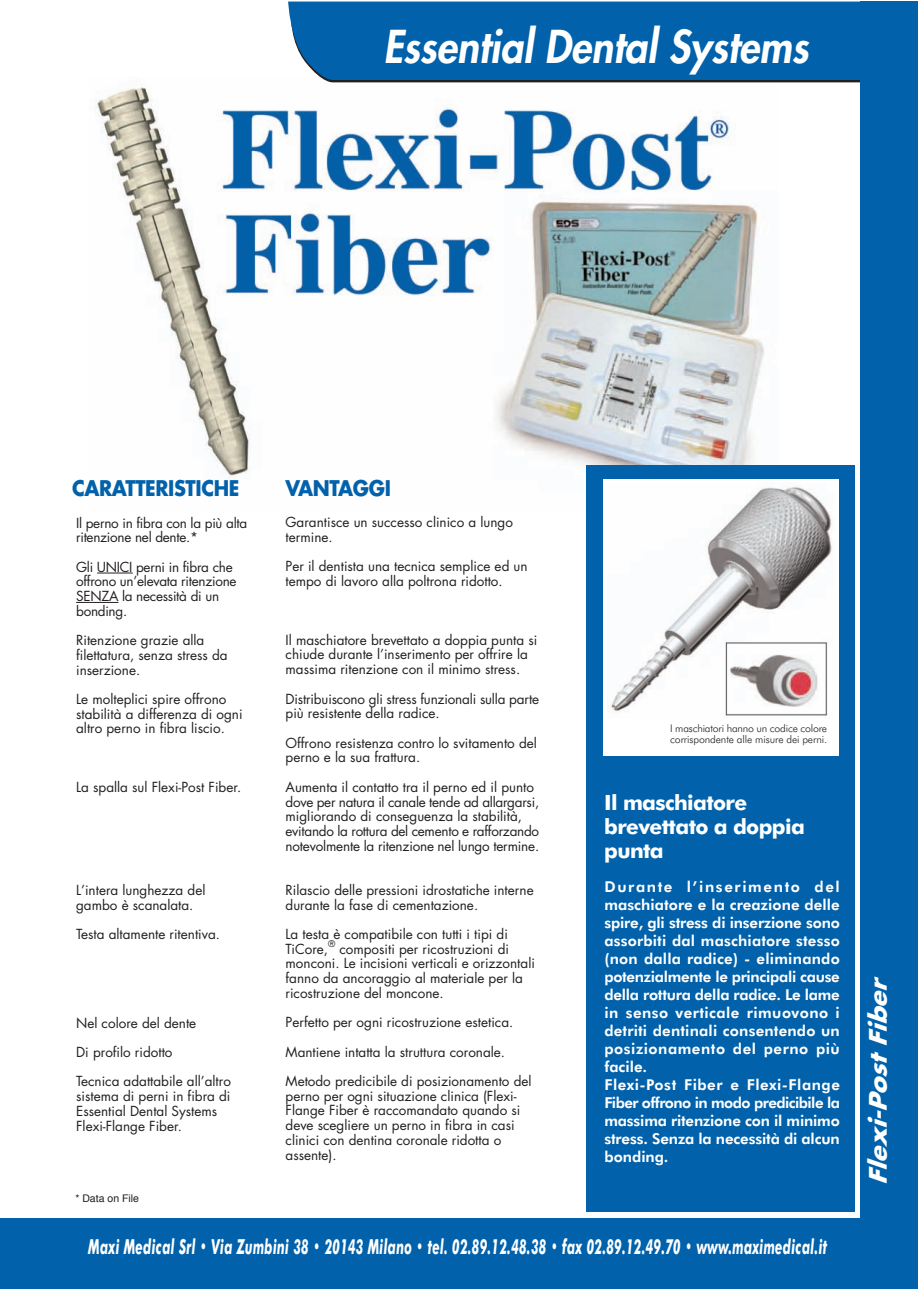
<style>
.page{position:relative;width:919px;height:1289px;background:#fff}
.page>*{position:absolute;margin:0;border:0;box-sizing:border-box;transform-origin:0 0}
.t1{font:italic 800 44.1px "Futura";color:#fff;scale:.92 1}
.t2{font:italic 700 23.4px "Futura";color:#fff;scale:1.09 1}
.t3{font:700 21px/24px "Futura BT";letter-spacing:-.03em;color:#fff}
.t4{font:700 21px "Futura";letter-spacing:-.02em;color:#0161aa;scale:.92 1}
.t5{font:italic 700 20.7px "Futura BT";letter-spacing:.02em;color:#fff;scale:.6 1}
.t6{font:800 15px/18px "Futura BT";letter-spacing:.005em;color:#fff}
.t7{font:13.5px/14.7px "Futura";color:#231f20}
.t8{font:13.5px/14.7px "Futura";letter-spacing:-.02em;color:#231f20}
.t9{font:300 10.5px/10.5px "Futura BT";letter-spacing:-.005em;color:#231f20}
.t10{font:10.5px "Helvetica";color:#231f20}
.t11{font:9px "Futura";color:#231f20}
</style>
<div class="page">
<img style="left:95px;top:87px;width:669px;height:392px">
<svg style="left:327px;top:81px;width:533px;height:2px"></svg>
<div style="left:860px;top:2px;width:58px;height:1286px;background:#0161aa"></div>
<div style="left:288px;top:2px;width:572px;height:79px;background:#0161aa"></div>
<div style="left:586px;top:465px;width:268px;height:746px;background:#0161aa"></div>
<div style="left:603px;top:479px;width:236px;height:276px;background:#fff"></div>
<div style="left:0;top:1218px;width:917px;height:70px;background:#0161aa"></div>
<svg style="left:97px;top:572px;width:36px;height:1px"></svg>
<svg style="left:76px;top:602px;width:42px;height:1px"></svg>
<img style="left:609px;top:486px;width:223px;height:230px">
<h1 class="t1" style="left:383px;top:26px;width:471px">Essential Dental Systems</h1>
<h3 class="t4" style="left:72px;top:478px;width:184px">CARATTERISTICHE</h3>
<h3 class="t4" style="left:285px;top:478px;width:116px">VANTAGGI</h3>
<p class="t8" style="left:76px;top:516px;width:173px">Il perno in fibra con la più alta ritenzione nel dente.*</p>
<p class="t8" style="left:76px;top:560px;width:162px">Gli UNICI perni in fibra che offrono un’elevata ritenzione<br>SENZA la necessità di un bonding.</p>
<p class="t7" style="left:76px;top:634px;width:153px">Ritenzione grazie alla filettatura, senza stress da inserzione.</p>
<p class="t7" style="left:76px;top:693px;width:168px">Le molteplici spire offrono stabilità a differenza di ogni altro perno in fibra liscio.</p>
<p class="t7" style="left:76px;top:781px;width:166px">La spalla sul Flexi-Post Fiber.</p>
<p class="t7" style="left:76px;top:884px;width:131px">L’intera lunghezza del gambo è scanalata.</p>
<p class="t7" style="left:76px;top:928px;width:145px">Testa altamente ritentiva.</p>
<p class="t7" style="left:76px;top:1009px;width:156px;line-height:29.4px">Nel colore del dente<br>Di profilo ridotto<br>Tecnica adattabile all’altro</p>
<p class="t7" style="left:76px;top:1089px;width:156px">sistema di perni in fibra di<br>Essential Dental Systems<br>Flexi-Flange Fiber.</p>
<p class="t10" style="left:75px;top:1193px;width:65px">* Data on File</p>
<p class="t7" style="left:285px;top:516px;width:229px">Garantisce un successo clinico a lungo termine.</p>
<p class="t7" style="left:285px;top:560px;width:243px">Per il dentista una tecnica semplice ed un tempo di lavoro alla poltrona ridotto.</p>
<p class="t7" style="left:285px;top:633px;width:253px">Il maschiatore brevettato a doppia punta si chiude durante l’inserimento per offrire la massima ritenzione con il minimo stress.</p>
<p class="t7" style="left:285px;top:692px;width:255px">Distribuiscono gli stress funzionali sulla parte più resistente della radice.</p>
<p class="t7" style="left:285px;top:736px;width:253px">Offrono resistenza contro lo svitamento del perno e la sua frattura.</p>
<p class="t7" style="left:285px;top:780px;width:255px">Aumenta il contatto tra il perno ed il punto dove per natura il canale tende ad allargarsi, migliorando di conseguenza la stabilità, evitando la rottura del cemento e rafforzando notevolmente la ritenzione nel lungo termine.</p>
<p class="t7" style="left:285px;top:883px;width:249px">Rilascio delle pressioni idrostatiche interne durante la fase di cementazione.</p>
<p class="t7" style="left:285px;top:927px;width:224px">La testa è compatibile con tutti i tipi di<br>TiCore,</p>
<p class="t11" style="left:328px;top:939px;width:9px">®</p>
<p class="t7" style="left:285px;top:942px;width:251px;text-indent:54px">compositi per ricostruzioni di monconi. Le incisioni verticali e orizzontali fanno da ancoraggio al materiale per la ricostruzione del moncone.</p>
<p class="t7" style="left:285px;top:1008px;width:247px;line-height:29.4px">Perfetto per ogni ricostruzione estetica.<br>Mantiene intatta la struttura coronale.<br>Metodo predicibile di posizionamento del</p>
<p class="t7" style="left:285px;top:1089px;width:236px">perno per ogni situazione clinica (Flexi-Flange Fiber è raccomandato quando si deve scegliere un perno in fibra in casi clinici con dentina coronale ridotta o assente).</p>
<p class="t9" style="left:670px;top:724px;width:158px">I maschiatori hanno un codice colore corrispondente alle misure dei perni.</p>
<h3 class="t3" style="left:604px;top:791px;width:202px">Il maschiatore brevettato a doppia punta</h3>
<p class="t6" style="left:604px;top:878px;width:237px">Durante l’inserimento del maschiatore e la creazione delle spire, gli stress di inserzione sono assorbiti dal maschiatore stesso (non dalla radice) - eliminando potenzialmente le principali cause della rottura della radice. Le lame in senso verticale rimuovono i detriti dentinali consentendo un posizionamento del perno più facile.<br>Flexi-Post Fiber e Flexi-Flange<br>Fiber offrono in modo predicibile la massima ritenzione con il minimo stress. Senza la necessità di alcun bonding.</p>
<h3 class="t5" style="left:88px;top:1238px;width:1232px">Maxi Medical Srl • Via Zumbini 38 • 20143 Milano • tel. 02.89.12.48.38 • fax 02.89.12.49.70 • www.maximedical.it</h3>
<h2 class="t2" style="left:867px;top:1184px;width:196px;rotate:-90deg">Flexi-PostFiber</h2>
</div>
